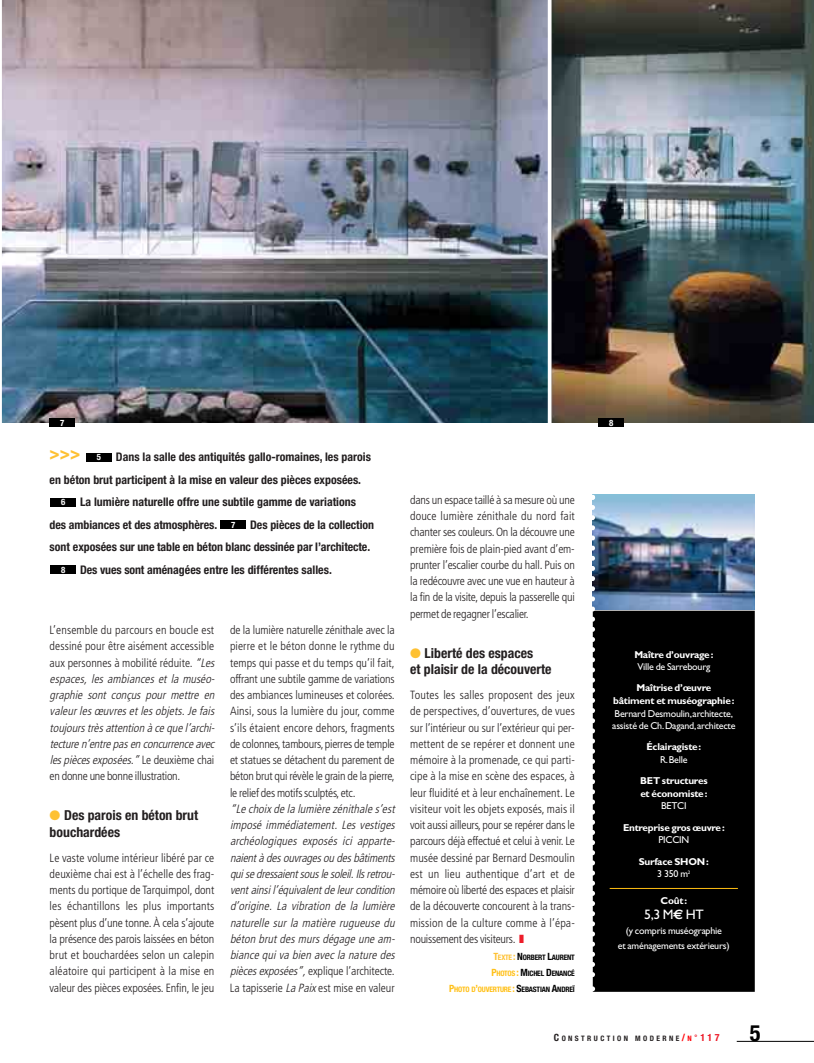
<style>
.page{position:relative;width:814px;height:1063px;background:#fff}
.page>*{position:absolute;margin:0;border:0;box-sizing:border-box;transform-origin:0 0}
.t1{font:700 condensed 22.5px "Helvetica Neue";color:#000}
.t2{font:700 17.5px "Gill Sans";color:#fec133}
.t3{font:700 condensed 13.75px/16.2px "Helvetica Neue";color:#231f20}
.t4{font:13.75px "Gill Sans";color:#fff}
.t5{font:300 condensed 11.88px/16.2px "Frutiger";letter-spacing:-.02em;color:#231f20;text-align:justify}
.t6{font:italic 300 condensed 11.88px/16.2px "Frutiger";color:#231f20}
.t7{font:700 condensed 11.88px "Helvetica Neue";color:#231f20}
.t8{font:10px/12.5px "Gill Sans";letter-spacing:-.02em;color:#fff}
.t9{font:700 10px/12.5px "Gill Sans";letter-spacing:-.02em;color:#fff;text-align:center}
.t10{font:700 condensed 8.75px "Helvetica Neue";color:#fff}
.t11{font:700 condensed 7.5px/16.1px "Helvetica Neue";letter-spacing:-.025em;color:#000;text-align:right}
.t12{font:700 condensed 7.5px "Helvetica Neue";letter-spacing:.32em;color:#231f20}
.s1{font-size:8.75px;color:#fff}
.s2{color:#fec133}
.s3{color:#ed1c2a}
.s4{font-size:10px;color:#fec133}
.s5{font-size:10px}
.s6{font-size:10px;color:#ffbf13}
.s7{color:#ffbf13}
.s8{font-style:normal}
.s9{font-weight:400}
.s10{font-family:"Euro Sans";font-weight:700}
.s11{font-size:10px;color:#ff0007}
.s12{color:#ff0007}
.s13{font-family:"Rotis Sans Serif";font-stretch:normal;font-size:10px;color:#ed1c2a}
.s14{font-size:10px;color:#ed1c2a}
</style>
<div class="page">
<img style="left:2px;top:0;width:546px;height:423px">
<img style="left:551px;top:0;width:263px;height:423px">
<hr style="left:737px;top:1041px;width:77px;height:1px;background:#000">
<div style="left:50px;top:418px;width:25px;height:9px;background:#000"></div>
<div style="left:599px;top:418px;width:25px;height:9px;background:#000"></div>
<div style="left:51px;top:565px;width:25px;height:9px;background:#000"></div>
<div style="left:221px;top:520px;width:25px;height:9px;background:#000"></div>
<div style="left:51px;top:498px;width:25px;height:8px;background:#000"></div>
<div style="left:86px;top:453px;width:25px;height:8px;background:#000"></div>
<img style="left:595px;top:495px;width:160px;height:114px">
<div style="left:596px;top:614px;width:155px;height:374px;background:#000"></div>
<hr style="left:609px;top:888px;width:129px;height:1px;background:#ffbf13">
<div style="left:593px;top:610px;width:162px;height:381px;border:6px solid #000"></div>
<svg style="left:592px;top:495px;width:3px;height:496px"></svg>
<p class="t10" style="left:60px;top:419px;width:6px">7</p>
<p class="t10" style="left:609px;top:419px;width:6px">8</p>
<h2 class="t2" style="left:50px;top:449px;width:32px">&gt;&gt;&gt;</h2>
<p class="t7" style="left:116px;top:453px;width:256px">Dans la salle des antiquités gallo-romaines, les parois</p>
<p class="t7" style="left:50px;top:475px;width:313px">en béton brut participent à la mise en valeur des pièces exposées.</p>
<p class="t7" style="left:80px;top:498px;width:277px">La lumière naturelle offre une subtile gamme de variations</p>
<p class="t7" style="left:50px;top:520px;width:169px">des ambiances et des atmosphères.</p>
<p class="t7" style="left:250px;top:520px;width:125px">Des pièces de la collection</p>
<p class="t7" style="left:50px;top:543px;width:322px">sont exposées sur une table en béton blanc dessinée par l’architecte.</p>
<p class="t7" style="left:61px;top:565px;width:272px"><span class="s1">8</span> Des vues sont aménagées entre les différentes salles.</p>
<p class="t10" style="left:97px;top:454px;width:6px">5</p>
<p class="t5" style="left:410px;top:492px;width:166px">dans un espace taillé à sa mesure où une douce lumière zénithale du nord fait chanter ses couleurs. On la découvre une première fois de plain-pied avant d’em&shy;prunter l’escalier courbe du hall. Puis on la redécouvre avec une vue en hauteur à la fin de la visite, depuis la passerelle qui permet de regagner l’escalier.</p>
<p class="t3" style="left:410px;top:646px;width:143px"><span class="s2">●</span> Liberté des espaces<br>et plaisir de la découverte</p>
<p class="t5" style="left:410px;top:687px;width:166px">Toutes les salles proposent des jeux de perspectives, d’ouvertures, de vues sur l’intérieur ou sur l’extérieur qui per&shy;mettent de se repérer et donnent une mémoire à la promenade, ce qui parti&shy;cipe à la mise en scène des espaces, à leur fluidité et à leur enchaînement. Le visiteur voit les objets exposés, mais il voit aussi ailleurs, pour se repérer dans le parcours déjà effectué et celui à venir. Le musée dessiné par Bernard Desmoulin est un lieu authentique d’art et de mémoire où liberté des espaces et plaisir de la découverte concourent à la trans&shy;mission de la culture comme à l’épa&shy;nouissement des visiteurs. <span class="s3">❚</span></p>
<p class="t11" style="left:449px;top:949px;width:127px"><span class="s4">T</span><span class="s2">EXTE</span><span class="s4">:</span> <span class="s5">N</span>ORBERT <span class="s5">L</span>AURENT<br><span class="s6">P</span><span class="s7">HOTOS</span><span class="s6">:</span> <span class="s5">M</span>ICHEL <span class="s5">D</span>ENANCÉ<br><span class="s6">P</span><span class="s7">HOTO D</span><span class="s6">’</span><span class="s7">OUVERTURE</span><span class="s6">:</span> <span class="s5">S</span>EBASTIAN <span class="s5">A</span>NDREÏ</p>
<p class="t10" style="left:61px;top:499px;width:6px">6</p>
<p class="t10" style="left:231px;top:521px;width:6px">7</p>
<p class="t5" style="left:230px;top:622px;width:166px">de la lumière naturelle zénithale avec la pierre et le béton donne le rythme du temps qui passe et du temps qu’il fait, offrant une subtile gamme de variations des ambiances lumineuses et colorées.<br>Ainsi, sous la lumière du jour, comme s’ils étaient encore dehors, fragments de colonnes,tambours,pierres de temple et statues se détachent du parement de béton brut qui révèle le grain de la pierre, le relief des motifs sculptés,etc.</p>
<p class="t6" style="left:230px;top:801px;width:169px">“Le choix de la lumière zénithale s’est imposé immédiatement. Les vestiges archéologiques exposés ici apparte&shy;naientà desouvragesou desbâtiments quisedressaientsouslesoleil.Ilsretrou&shy;ventainsil’équivalentde leurcondition d’origine. La vibration de la lumière naturelle sur la matière rugueuse du béton brut des murs dégage une am&shy;biance qui va bien avec la nature des piècesexposées”,<span class="s8">explique l’architecte.<br>La tapisserie</span> La Paix<span class="s8">est mise en valeur</span></p>
<p class="t6" style="left:50px;top:622px;width:169px"><span class="s8">L’ensemble du parcours en boucle est dessiné pour être aisément accessible aux personnes à mobilité réduite.</span> “Les espaces, les ambiances et la muséo&shy;graphie sont conçus pour mettre en valeurlesœuvresetlesobjets.Je fais toujourstrèsattention à ce que l’archi&shy;tecture n’entre pasen concurrence avec lespiècesexposées.” <span class="s8">L e d e u x i è m e c h a i en donne une bonne illustration.</span></p>
<p class="t3" style="left:50px;top:808px;width:150px"><span class="s2">●</span> Des parois en béton brut bouchardées</p>
<p class="t5" style="left:50px;top:850px;width:166px">Le vaste volume intérieur libéré par ce deuxième chai est à l’échelle des frag&shy;ments du portique de Tarquimpol, dont les échantillons les plus importants pèsent plus d’une tonne. À cela s’ajoute la présence des parois laissées en béton brut et bouchardées selon un calepin aléatoire qui participent à la mise en valeur des pièces exposées. Enfin, le jeu</p>
<p class="t9" style="left:634px;top:649px;width:81px">Maître d’ouvrage:</p>
<p class="t8" style="left:637px;top:661px;width:74px">Ville de Sarrebourg</p>
<p class="t9" style="left:613px;top:683px;width:123px">Maîtrise d’œuvre<br>bâtiment et muséographie:</p>
<p class="t8" style="left:612px;top:708px;width:125px">Bernard Desmoulin,architecte, assisté de Ch.Dagand,architecte</p>
<p class="t9" style="left:646px;top:742px;width:56px">Éclairagiste:</p>
<p class="t8" style="left:660px;top:754px;width:29px">R.Belle</p>
<p class="t9" style="left:640px;top:775px;width:69px;text-align:left">BET structures et économiste:</p>
<p class="t8" style="left:661px;top:800px;width:27px">BETCI</p>
<p class="t9" style="left:623px;top:822px;width:103px">Entreprise gros œuvre:</p>
<p class="t8" style="left:658px;top:834px;width:33px">PICCIN</p>
<p class="t9" style="left:639px;top:856px;width:72px">Surface SHON:<br><span class="s9">3 350 m</span><sup>2</sup></p>
<p class="t9" style="left:660px;top:895px;width:28px">Coût:</p>
<p class="t4" style="left:644px;top:910px;width:61px">5,3 M<span class="s10">€</span> HT</p>
<p class="t8" style="left:618px;top:924px;width:113px;line-height:15px;text-align:center">(y compris muséographie<br>et aménagements extérieurs)</p>
<p class="t12" style="left:554px;top:1035px;width:167px"><span class="s5">C</span>ONSTRUCTION MODERNE<span class="s11">/</span><span class="s12">N</span><span class="s13">°</span><span class="s14">117</span></p>
<h1 class="t1" style="left:750px;top:1025px;width:12px">5</h1>
</div>
